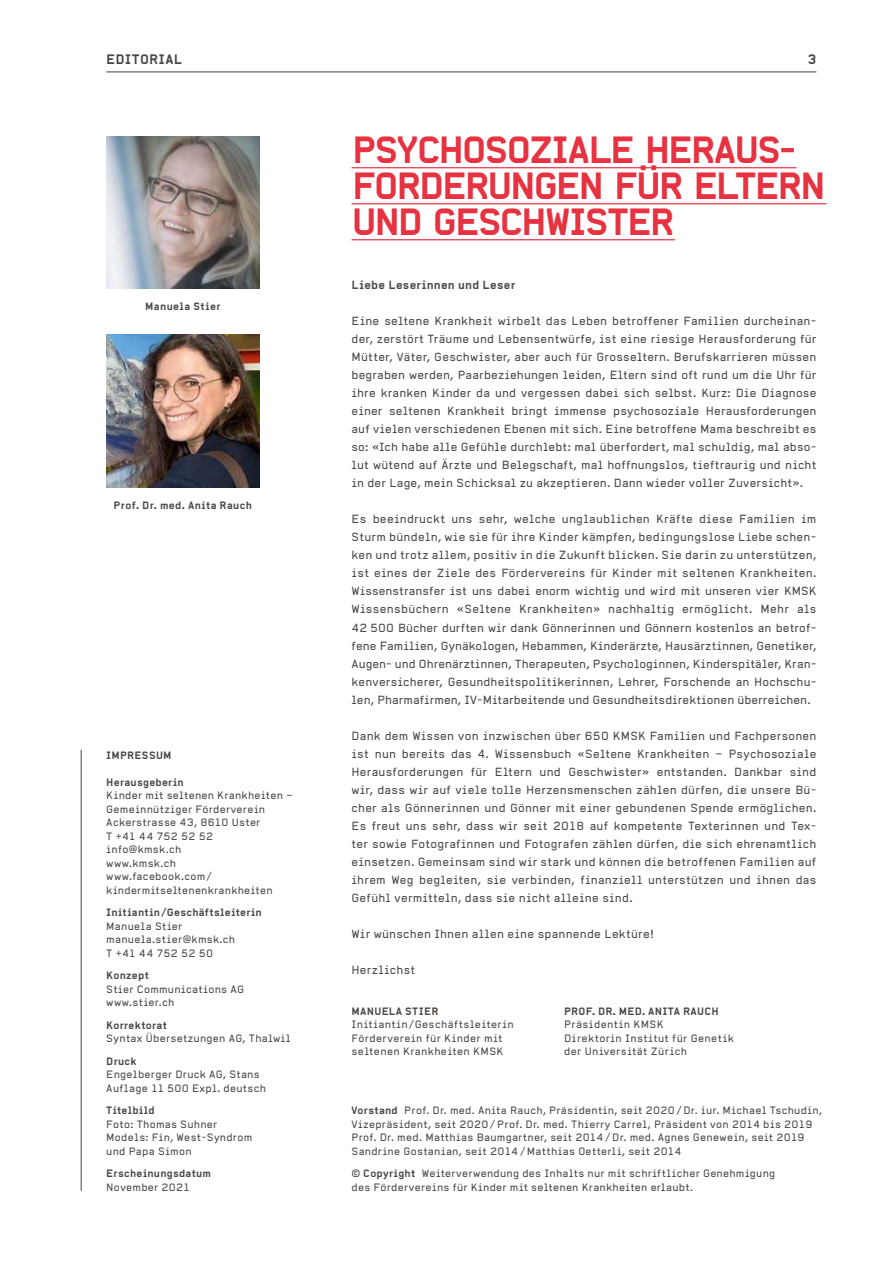
<style>
.page{position:relative;width:893px;height:1263px;background:#fff}
.page>*{position:absolute;margin:0;border:0;box-sizing:border-box;transform-origin:0 0}
.t1{font:36px/36px "Alpha Headline";letter-spacing:-.08em;color:#e63241}
.t2{font:700 13.5px "Alpha Headline Pro";letter-spacing:.02em;color:#4b4744}
.t3{font:11.7px/18px "Alpha Headline Pro";letter-spacing:.015em;color:#4b4744;text-align:justify}
.t4{font:700 11.7px "Alpha Headline Pro";letter-spacing:.025em;color:#4b4744}
.t5{font:10.5px/13.5px "Alpha Headline Pro";letter-spacing:.025em;color:#4b4744}
.t6{font:700 10.5px "Alpha Headline Pro";letter-spacing:.025em;color:#4b4744}
.s1{font-weight:700}
</style>
<div class="page">
<img style="left:106px;top:136px;width:153px;height:153px">
<hr style="left:351px;top:167px;width:445px;height:1px;background:#e63241">
<hr style="left:351px;top:203px;width:476px;height:1px;background:#e63241">
<hr style="left:351px;top:239px;width:324px;height:1px;background:#e63241">
<img style="left:106px;top:335px;width:153px;height:152px">
<hr style="left:81px;top:750px;width:1px;height:441px;background:#4b4744">
<hr style="left:106px;top:72px;width:710px;height:1px;background:#4b4744">
<p class="t2" style="left:106px;top:51px;width:77px">EDITORIAL</p>
<p class="t2" style="left:807px;top:51px;width:11px">3</p>
<p class="t6" style="left:145px;top:300px;width:77px">Manuela Stier</p>
<p class="t6" style="left:114px;top:498px;width:140px">Prof. Dr. med. Anita Rauch</p>
<p class="t6" style="left:106px;top:749px;width:67px">IMPRESSUM</p>
<p class="t6" style="left:106px;top:776px;width:79px">Herausgeberin</p>
<p class="t5" style="left:106px;top:789px;width:188px">Kinder mit seltenen Krankheiten –<br>Gemeinnütziger Förderverein<br>Ackerstrasse 43, 8610 Uster<br>T +41 44 752 52 52<br>info@kmsk.ch<br>www.kmsk.ch<br>www.facebook.com/ kindermitseltenenkrankheiten</p>
<p class="t6" style="left:106px;top:906px;width:157px">Initiantin/Geschäftsleiterin</p>
<p class="t5" style="left:106px;top:919px;width:130px">Manuela Stier manuela.stier@kmsk.ch<br>T +41 44 752 52 50</p>
<p class="t6" style="left:106px;top:969px;width:44px">Konzept</p>
<p class="t5" style="left:106px;top:982px;width:139px">Stier Communications AG www.stier.ch</p>
<p class="t6" style="left:106px;top:1019px;width:62px">Korrektorat</p>
<p class="t5" style="left:106px;top:1032px;width:186px">Syntax Übersetzungen AG, Thalwil</p>
<p class="t6" style="left:106px;top:1055px;width:32px">Druck</p>
<p class="t5" style="left:106px;top:1068px;width:161px">Engelberger Druck AG, Stans<br>Auflage 11 500 Expl. deutsch</p>
<p class="t6" style="left:106px;top:1104px;width:50px">Titelbild</p>
<p class="t5" style="left:106px;top:1117px;width:148px">Foto: Thomas Suhner<br>Models: Fin, West-Syndrom und Papa Simon</p>
<p class="t6" style="left:106px;top:1167px;width:106px">Erscheinungsdatum</p>
<p class="t5" style="left:106px;top:1180px;width:86px">November 2021</p>
<h1 class="t1" style="left:351px;top:131px;width:476px">PSYCHOSOZIALE HERAUS-<br>FORDERUNGEN FÜR ELTERN<br>UND GESCHWISTER</h1>
<p class="t4" style="left:351px;top:277px;width:165px">Liebe Leserinnen und Leser</p>
<p class="t3" style="left:351px;top:311px;width:466px">Eine seltene Krankheit wirbelt das Leben betroffener Familien durcheinan&shy;der, zerstört Träume und Lebensentwürfe, ist eine riesige Herausforderung für Mütter, Väter, Geschwister, aber auch für Grosseltern. Berufskarrieren müssen begraben werden, Paarbeziehungen leiden, Eltern sind oft rund um die Uhr für ihre kranken Kinder da und vergessen dabei sich selbst. Kurz: Die Diagnose einer seltenen Krankheit bringt immense psychosoziale Herausforderungen auf vielen verschiedenen Ebenen mit sich. Eine betroffene Mama beschreibt es so: «Ich habe alle Gefühle durchlebt: mal überfordert, mal schuldig, mal abso&shy;lut wütend auf Ärzte und Belegschaft, mal hoffnungslos, tieftraurig und nicht in der Lage, mein Schicksal zu akzeptieren. Dann wieder voller Zuversicht».</p>
<p class="t3" style="left:351px;top:510px;width:466px">Es beeindruckt uns sehr, welche unglaublichen Kräfte diese Familien im Sturm bündeln, wie sie für ihre Kinder kämpfen, bedingungslose Liebe schen&shy;ken und trotz allem, positiv in die Zukunft blicken. Sie darin zu unterstützen, ist eines der Ziele des Fördervereins für Kinder mit seltenen Krankheiten.<br>Wissenstransfer ist uns dabei enorm wichtig und wird mit unseren vier KMSK Wissensbüchern «Seltene Krankheiten» nachhaltig ermöglicht. Mehr als 42 500 Bücher durften wir dank Gönnerinnen und Gönnern kostenlos an betrof&shy;fene Familien, Gynäkologen, Hebammen, Kinderärzte, Hausärztinnen, Genetiker, Augen- und Ohrenärztinnen, Therapeuten, Psychologinnen, Kinderspitäler, Kran&shy;kenversicherer, Gesundheitspolitikerinnen, Lehrer, Forschende an Hochschu&shy;len, Pharmafirmen, IV-Mitarbeitende und Gesundheitsdirektionen überreichen.</p>
<p class="t3" style="left:351px;top:726px;width:466px">Dank dem Wissen von inzwischen über 650 KMSK Familien und Fachpersonen ist nun bereits das 4. Wissensbuch «Seltene Krankheiten – Psychosoziale Herausforderungen für Eltern und Geschwister» entstanden. Dankbar sind wir, dass wir auf viele tolle Herzensmenschen zählen dürfen, die unsere Bü&shy;cher als Gönnerinnen und Gönner mit einer gebundenen Spende ermöglichen.<br>Es freut uns sehr, dass wir seit 2018 auf kompetente Texterinnen und Tex&shy;ter sowie Fotografinnen und Fotografen zählen dürfen, die sich ehrenamtlich einsetzen. Gemeinsam sind wir stark und können die betroffenen Familien auf ihrem Weg begleiten, sie verbinden, finanziell unterstützen und ihnen das Gefühl vermitteln, dass sie nicht alleine sind.</p>
<p class="t3" style="left:351px;top:925px;width:304px">Wir wünschen Ihnen allen eine spannende Lektüre!</p>
<p class="t3" style="left:351px;top:961px;width:65px">Herzlichst</p>
<p class="t6" style="left:351px;top:1005px;width:88px">MANUELA STIER</p>
<p class="t6" style="left:564px;top:1005px;width:156px">PROF. DR. MED. ANITA RAUCH</p>
<p class="t5" style="left:351px;top:1018px;width:164px">Initiantin/Geschäftsleiterin</p>
<p class="t5" style="left:564px;top:1018px;width:101px">Präsidentin KMSK</p>
<p class="t5" style="left:351px;top:1031px;width:152px">Förderverein für Kinder mit</p>
<p class="t5" style="left:564px;top:1031px;width:171px">Direktorin Institut für Genetik</p>
<p class="t5" style="left:351px;top:1045px;width:153px">seltenen Krankheiten KMSK</p>
<p class="t5" style="left:564px;top:1045px;width:125px">der Universität Zürich</p>
<p class="t5" style="left:351px;top:1104px;width:472px"><span class="s1">Vorstand</span> Prof. Dr. med. Anita Rauch, Präsidentin, seit 2020 / Dr. iur. Michael Tschudin, Vizepräsident, seit 2020 / Prof. Dr. med. Thierry Carrel, Präsident von 2014 bis 2019<br>Prof. Dr. med. Matthias Baumgartner, seit 2014 / Dr. med. Agnes Genewein, seit 2019<br>Sandrine Gostanian, seit 2014 / Matthias Oetterli, seit 2014</p>
<p class="t5" style="left:351px;top:1167px;width:425px"><span class="s1">© Copyright</span> Weiterverwendung des Inhalts nur mit schriftlicher Genehmigung des Fördervereins für Kinder mit seltenen Krankheiten erlaubt.</p>
</div>
